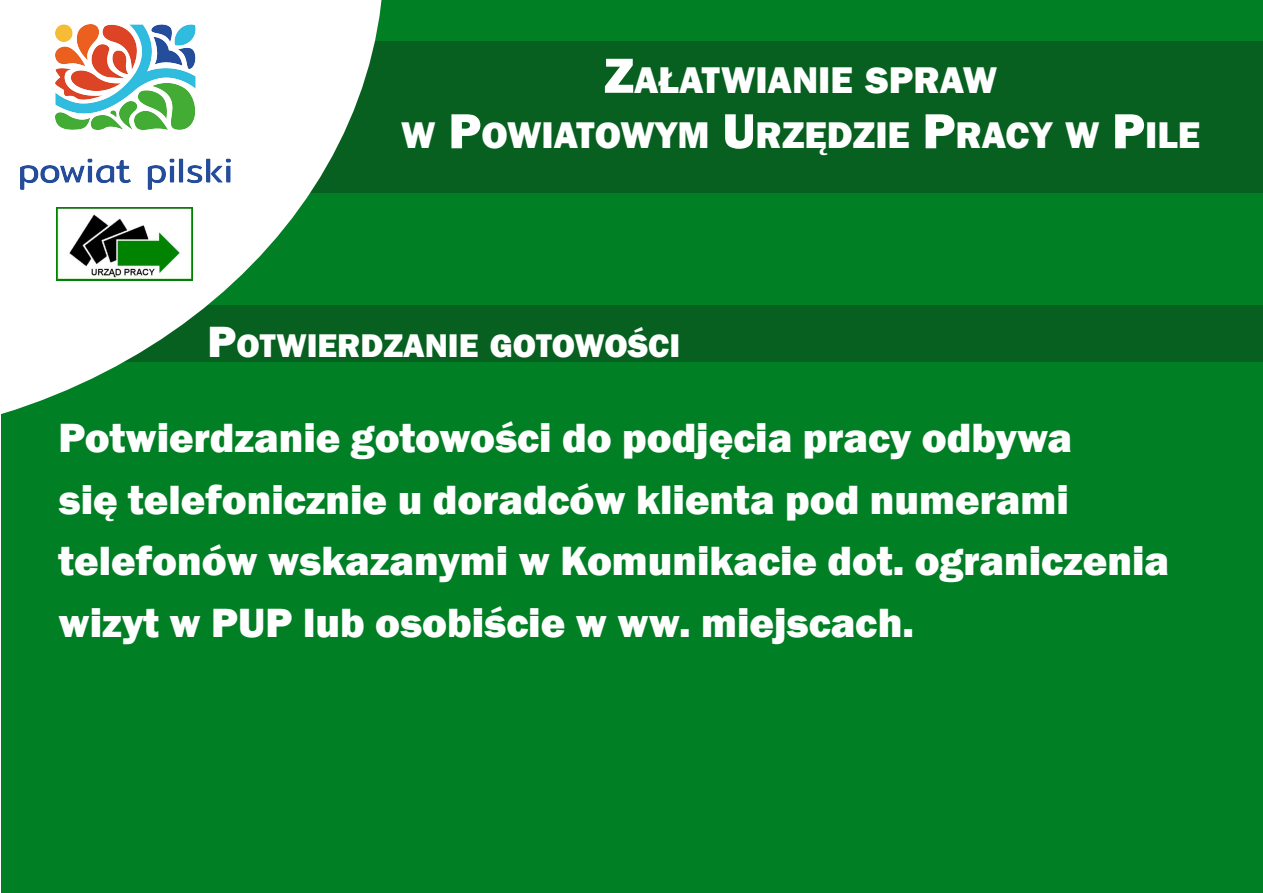
<style>
.page{position:relative;width:1263px;height:893px;background:#fff}
.page>*{position:absolute;margin:0;border:0;box-sizing:border-box;transform-origin:0 0}
.t1{font:800 42px/61.5px "Franklin Gothic";color:#fff}
.t2{font:800 38.25px/55.5px "Franklin Gothic";color:#fff;text-align:center}
.t3{font:800 33.75px "Franklin Gothic";color:#fff}
.s1{font-size:51px}
.s2{font-size:45px}
</style>
<div class="page">
<div style="left:1px;top:0;width:1262px;height:893px;background:#007f24"></div>
<div style="left:240px;top:41px;width:1023px;height:152px;background:#07601f"></div>
<div style="left:24px;top:305px;width:1239px;height:56px;background:#07601f"></div>
<svg style="left:1px;top:0;width:385px;height:445px"></svg>
<img style="left:57px;top:207px;width:135px;height:74px">
<img style="left:21px;top:25px;width:210px;height:165px">
<p class="t2" style="left:401px;top:52px;width:800px"><span class="s1">Z</span>AŁATWIANIE SPRAW<br>W <span class="s1">P</span>OWIATOWYM <span class="s1">U</span>RZĘDZIE <span class="s1">P</span>RACY W <span class="s1">P</span>ILE</p>
<p class="t3" style="left:207px;top:326px;width:474px"><span class="s2">P</span>OTWIERDZANIE GOTOWOŚCI</p>
<p class="t1" style="left:59px;top:407px;width:1112px">Potwierdzanie gotowości do podjęcia pracy odbywa<br>się telefonicznie u doradców klienta pod numerami telefonów wskazanymi w Komunikacie dot. ograniczenia wizyt w PUP lub osobiście w ww. miejscach.</p>
</div>
